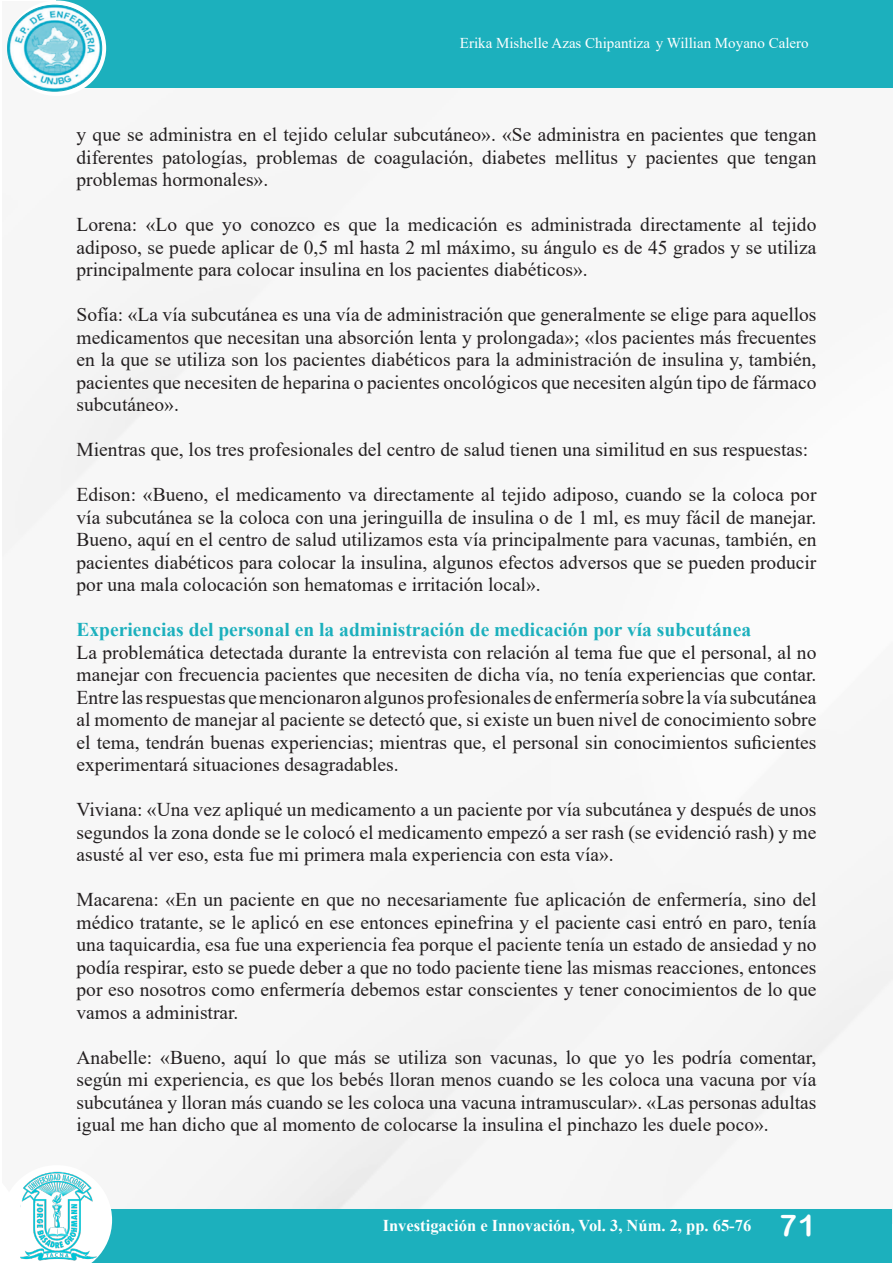
<style>
.page{position:relative;width:893px;height:1263px;background:#fff}
.page>*{position:absolute;margin:0;border:0;box-sizing:border-box;transform-origin:0 0}
.t1{font:19.5px/22.5px "Times New Roman";color:#231f20;text-align:justify}
.t2{font:700 19.5px "Times New Roman";color:#1cb0bd}
.t3{font:700 16.5px "Times New Roman";color:#fff}
.t4{font:15px "Times New Roman";color:#fff}
.s1{font-family:"Arial Rounded MT Bold";font-weight:400;font-size:30px}
</style>
<div class="page">
<div style="left:57px;top:0;width:836px;height:88px;background:#1cb0bd"></div>
<div style="left:74px;top:1209px;width:818px;height:54px;background:#1cb0bd"></div>
<svg style="left:2px;top:1165px;width:110px;height:98px"></svg>
<div style="left:7px;top:0;width:99px;height:96px;background:#fff;border-radius:50%"></div>
<img style="left:8px;top:5px;width:94px;height:86px">
<p class="t4" style="left:460px;top:32px;width:350px">Erika Mishelle Azas Chipantiza y Willian Moyano Calero</p>
<p class="t1" style="left:77px;top:123px;width:741px">y que se administra en el tejido celular subcutáneo». «Se administra en pacientes que tengan diferentes patologías, problemas de coagulación, diabetes mellitus y pacientes que tengan problemas hormonales».</p>
<p class="t1" style="left:77px;top:213px;width:741px">Lorena: «Lo que yo conozco es que la medicación es administrada directamente al tejido adiposo, se puede aplicar de 0,5 ml hasta 2 ml máximo, su ángulo es de 45 grados y se utiliza principalmente para colocar insulina en los pacientes diabéticos».</p>
<p class="t1" style="left:77px;top:303px;width:741px">Sofía: «La vía subcutánea es una vía de administración que generalmente se elige para aquellos medicamentos que necesitan una absorción lenta y prolongada»; «los pacientes más frecuentes en la que se utiliza son los pacientes diabéticos para la administración de insulina y, también, pacientes que necesiten de heparina o pacientes oncológicos que necesiten algún tipo de fármaco subcutáneo».</p>
<p class="t1" style="left:77px;top:438px;width:733px">Mientras que, los tres profesionales del centro de salud tienen una similitud en sus respuestas:</p>
<p class="t1" style="left:77px;top:483px;width:741px">Edison: «Bueno, el medicamento va directamente al tejido adiposo, cuando se la coloca por vía subcutánea se la coloca con una jeringuilla de insulina o de 1 ml, es muy fácil de manejar.<br>Bueno, aquí en el centro de salud utilizamos esta vía principalmente para vacunas, también, en pacientes diabéticos para colocar la insulina, algunos efectos adversos que se pueden producir por una mala colocación son hematomas e irritación local».</p>
<p class="t2" style="left:77px;top:615px;width:676px">Experiencias del personal en la administración de medicación por vía subcutánea</p>
<p class="t1" style="left:77px;top:640px;width:741px">La problemática detectada durante la entrevista con relación al tema fue que el personal, al no manejar con frecuencia pacientes que necesiten de dicha vía, no tenía experiencias que contar.<br>Entre las respuestas que mencionaron algunos profesionales de enfermería sobre la vía subcutánea al momento de manejar al paciente se detectó que, si existe un buen nivel de conocimiento sobre el tema, tendrán buenas experiencias; mientras que, el personal sin conocimientos suficientes experimentará situaciones desagradables.</p>
<p class="t1" style="left:77px;top:798px;width:741px">Viviana: «Una vez apliqué un medicamento a un paciente por vía subcutánea y después de unos segundos la zona donde se le colocó el medicamento empezó a ser rash (se evidenció rash) y me asusté al ver eso, esta fue mi primera mala experiencia con esta vía».</p>
<p class="t1" style="left:77px;top:888px;width:741px">Macarena: «En un paciente en que no necesariamente fue aplicación de enfermería, sino del médico tratante, se le aplicó en ese entonces epinefrina y el paciente casi entró en paro, tenía una taquicardia, esa fue una experiencia fea porque el paciente tenía un estado de ansiedad y no podía respirar, esto se puede deber a que no todo paciente tiene las mismas reacciones, entonces por eso nosotros como enfermería debemos estar conscientes y tener conocimientos de lo que vamos a administrar.</p>
<p class="t1" style="left:77px;top:1045px;width:741px">Anabelle: «Bueno, aquí lo que más se utiliza son vacunas, lo que yo les podría comentar, según mi experiencia, es que los bebés lloran menos cuando se les coloca una vacuna por vía subcutánea y lloran más cuando se les coloca una vacuna intramuscular». «Las personas adultas igual me han dicho que al momento de colocarse la insulina el pinchazo les duele poco».</p>
<p class="t3" style="left:383px;top:1214px;width:435px">Investigación e Innovación, Vol. 3, Núm. 2, pp. 65-76 <span class="s1">71</span></p>
</div>
